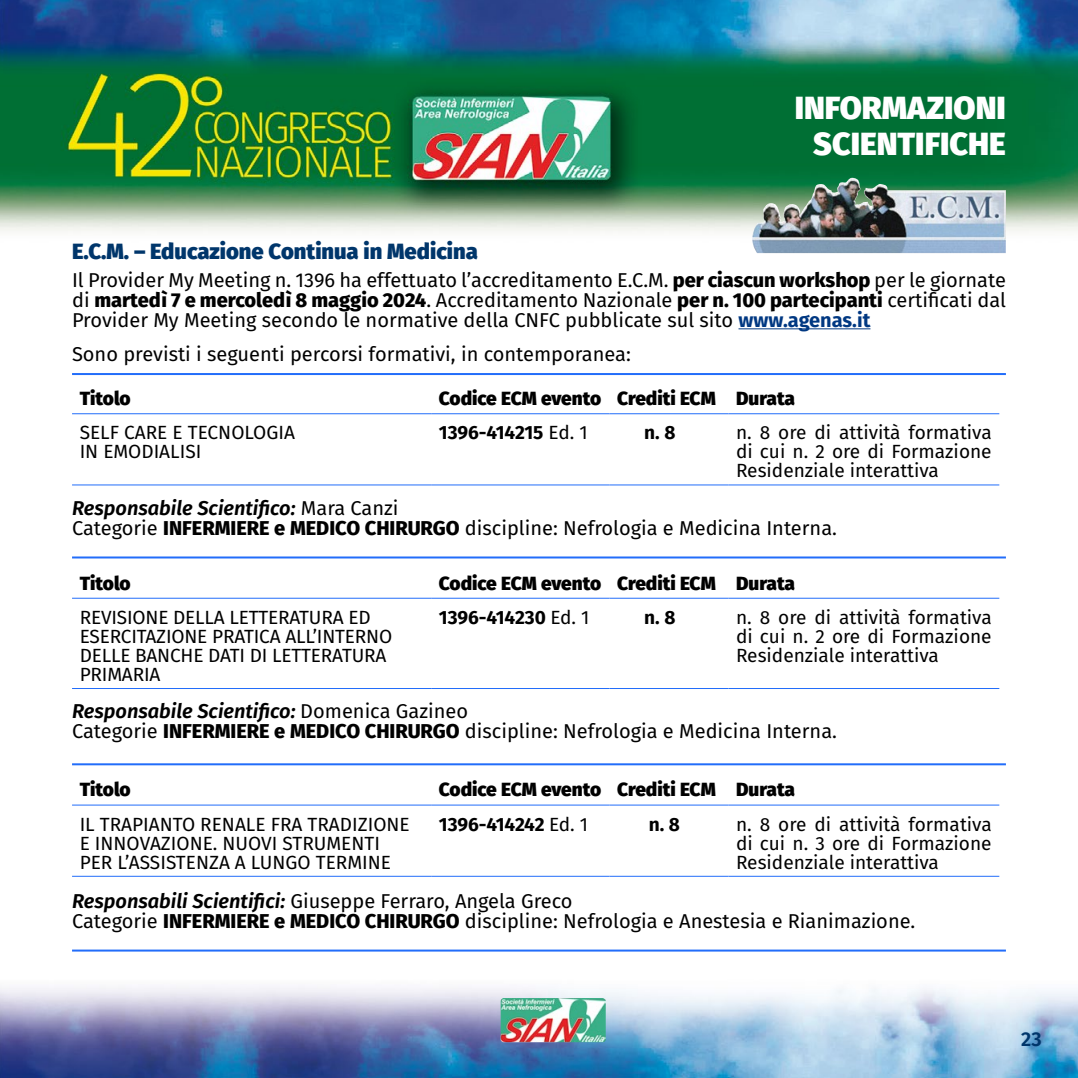
<style>
.page{position:relative;width:1078px;height:1078px;background:#fff}
.page>*{position:absolute;margin:0;border:0;box-sizing:border-box;transform-origin:0 0}
.t1{font:800 32px/36px "Fira Sans";color:#fff;text-align:center}
.t2{font:800 22px "Fira Sans";color:#00366b}
.t3{font:20px/20px "Fira Sans";color:#000;text-align:justify}
.t4{font:italic 600 20px "Fira Sans";color:#000}
.t5{font:600 20px "Fira Sans";color:#00366b}
.t6{font:19px/19px "Fira Sans";color:#000;text-align:justify}
.t7{font:800 19px "Fira Sans";letter-spacing:-.005em;color:#000}
.t8{font:700 19px "Fira Sans";letter-spacing:-.01em;color:#000}
.s1{font-weight:800}
.s2{font-weight:700;color:#003882}
.s3{font-weight:400}
.s4{font-weight:400;font-style:normal}
.s5{font-weight:600;font-style:italic}
</style>
<div class="page">
<img style="left:0;top:0;width:1077px;height:1077px">
<img style="left:500px;top:997px;width:105px;height:44px">
<hr style="left:738px;top:328px;width:132px;height:1px;background:#003882">
<img style="left:751px;top:178px;width:254px;height:75px">
<hr style="left:72px;top:413px;width:359px;height:1px;background:#226dfa">
<hr style="left:431px;top:413px;width:178px;height:1px;background:#226dfa">
<hr style="left:609px;top:413px;width:119px;height:1px;background:#226dfa">
<hr style="left:728px;top:413px;width:271px;height:1px;background:#226dfa">
<hr style="left:72px;top:484px;width:359px;height:1px;background:#226dfa">
<hr style="left:431px;top:484px;width:178px;height:1px;background:#226dfa">
<hr style="left:609px;top:484px;width:119px;height:1px;background:#226dfa">
<hr style="left:728px;top:484px;width:271px;height:1px;background:#226dfa">
<hr style="left:72px;top:373px;width:933px;height:2px;background:#226dfa">
<hr style="left:72px;top:556px;width:933px;height:2px;background:#226dfa">
<hr style="left:72px;top:597px;width:359px;height:1px;background:#226dfa">
<hr style="left:431px;top:597px;width:178px;height:1px;background:#226dfa">
<hr style="left:609px;top:597px;width:119px;height:1px;background:#226dfa">
<hr style="left:728px;top:597px;width:271px;height:1px;background:#226dfa">
<hr style="left:72px;top:688px;width:359px;height:1px;background:#226dfa">
<hr style="left:431px;top:688px;width:178px;height:1px;background:#226dfa">
<hr style="left:609px;top:688px;width:119px;height:1px;background:#226dfa">
<hr style="left:728px;top:688px;width:271px;height:1px;background:#226dfa">
<hr style="left:72px;top:804px;width:359px;height:1px;background:#226dfa">
<hr style="left:431px;top:804px;width:178px;height:1px;background:#226dfa">
<hr style="left:609px;top:804px;width:119px;height:1px;background:#226dfa">
<hr style="left:728px;top:804px;width:271px;height:1px;background:#226dfa">
<hr style="left:72px;top:875px;width:359px;height:1px;background:#226dfa">
<hr style="left:431px;top:875px;width:178px;height:1px;background:#226dfa">
<hr style="left:609px;top:875px;width:119px;height:1px;background:#226dfa">
<hr style="left:728px;top:875px;width:271px;height:1px;background:#226dfa">
<hr style="left:72px;top:763px;width:933px;height:2px;background:#226dfa">
<hr style="left:72px;top:949px;width:933px;height:2px;background:#226dfa">
<p class="t1" style="left:794px;top:86px;width:213px">INFORMAZIONI<br>SCIENTIFICHE</p>
<p class="t2" style="left:72px;top:231px;width:407px">E.C.M. – Educazione Continua in Medicina</p>
<p class="t3" style="left:72px;top:269px;width:935px">Il Provider My Meeting n. 1396 ha effettuato l’accreditamento E.C.M. <span class="s1">per ciascun workshop</span> per le giornate di <span class="s1">martedì 7 e mercoledì 8 maggio 2024</span>. Accreditamento Nazionale <span class="s1">per n. 100 partecipanti</span> certificati dal Provider My Meeting secondo le normative della CNFC pubblicate sul sito <span class="s2">www.agenas.it</span></p>
<p class="t3" style="left:72px;top:343px;width:560px">Sono previsti i seguenti percorsi formativi, in contemporanea:</p>
<p class="t7" style="left:80px;top:381px;width:53px">Titolo</p>
<p class="t7" style="left:438px;top:381px;width:164px">Codice ECM evento</p>
<p class="t7" style="left:617px;top:381px;width:100px">Crediti ECM</p>
<p class="t7" style="left:736px;top:381px;width:60px">Durata</p>
<p class="t6" style="left:80px;top:422px;width:217px">SELF CARE E TECNOLOGIA</p>
<p class="t6" style="left:80px;top:441px;width:123px">IN EMODIALISI</p>
<p class="t8" style="left:438px;top:416px;width:150px">1396-414215 <span class="s3">Ed. 1</span></p>
<p class="t8" style="left:644px;top:416px;width:33px">n. 8</p>
<p class="t6" style="left:736px;top:422px;width:257px">n. 8 ore di attività formativa di cui n. 2 ore di Formazione Residenziale interattiva</p>
<p class="t4" style="left:72px;top:491px;width:328px">Responsabile Scientifico: <span class="s4">Mara Canzi</span></p>
<p class="t3" style="left:72px;top:517px;width:766px">Categorie <span class="s1">INFERMIERE e MEDICO CHIRURGO</span> discipline: Nefrologia e Medicina Interna.</p>
<p class="t7" style="left:80px;top:565px;width:53px">Titolo</p>
<p class="t7" style="left:438px;top:565px;width:164px">Codice ECM evento</p>
<p class="t7" style="left:617px;top:565px;width:100px">Crediti ECM</p>
<p class="t7" style="left:736px;top:565px;width:60px">Durata</p>
<p class="t6" style="left:80px;top:607px;width:314px;text-align:left">REVISIONE DELLA LETTERATURA ED<br>ESERCITAZIONE PRATICA ALL’INTERNO<br>DELLE BANCHE DATI DI LETTERATURA</p>
<p class="t6" style="left:80px;top:664px;width:82px">PRIMARIA</p>
<p class="t8" style="left:438px;top:601px;width:152px">1396-414230 <span class="s3">Ed. 1</span></p>
<p class="t8" style="left:644px;top:601px;width:33px">n. 8</p>
<p class="t6" style="left:736px;top:607px;width:257px">n. 8 ore di attività formativa di cui n. 2 ore di Formazione Residenziale interattiva</p>
<p class="t4" style="left:72px;top:694px;width:397px">Responsabile Scientifico: <span class="s4">Domenica Gazineo</span></p>
<p class="t3" style="left:72px;top:720px;width:766px">Categorie <span class="s1">INFERMIERE e MEDICO CHIRURGO</span> discipline: Nefrologia e Medicina Interna.</p>
<p class="t7" style="left:80px;top:772px;width:53px">Titolo</p>
<p class="t7" style="left:438px;top:772px;width:164px">Codice ECM evento</p>
<p class="t7" style="left:617px;top:772px;width:100px">Crediti ECM</p>
<p class="t7" style="left:736px;top:772px;width:60px">Durata</p>
<p class="t6" style="left:80px;top:813px;width:331px;text-align:left">IL TRAPIANTO RENALE FRA TRADIZIONE<br>E INNOVAZIONE. NUOVI STRUMENTI<br>PER L’ASSISTENZA A LUNGO TERMINE</p>
<p class="t8" style="left:438px;top:807px;width:151px">1396-414242 <span class="s3">Ed. 1</span></p>
<p class="t8" style="left:648px;top:807px;width:33px">n. 8</p>
<p class="t6" style="left:736px;top:813px;width:257px">n. 8 ore di attività formativa di cui n. 3 ore di Formazione Residenziale interattiva</p>
<p class="t3" style="left:72px;top:890px;width:502px"><span class="s5">Responsabili Scientifici:</span> Giuseppe Ferraro, Angela Greco</p>
<p class="t3" style="left:72px;top:910px;width:844px">Categorie <span class="s1">INFERMIERE e MEDICO CHIRURGO</span> discipline: Nefrologia e Anestesia e Rianimazione.</p>
<p class="t5" style="left:1020px;top:1021px;width:22px">23</p>
</div>
